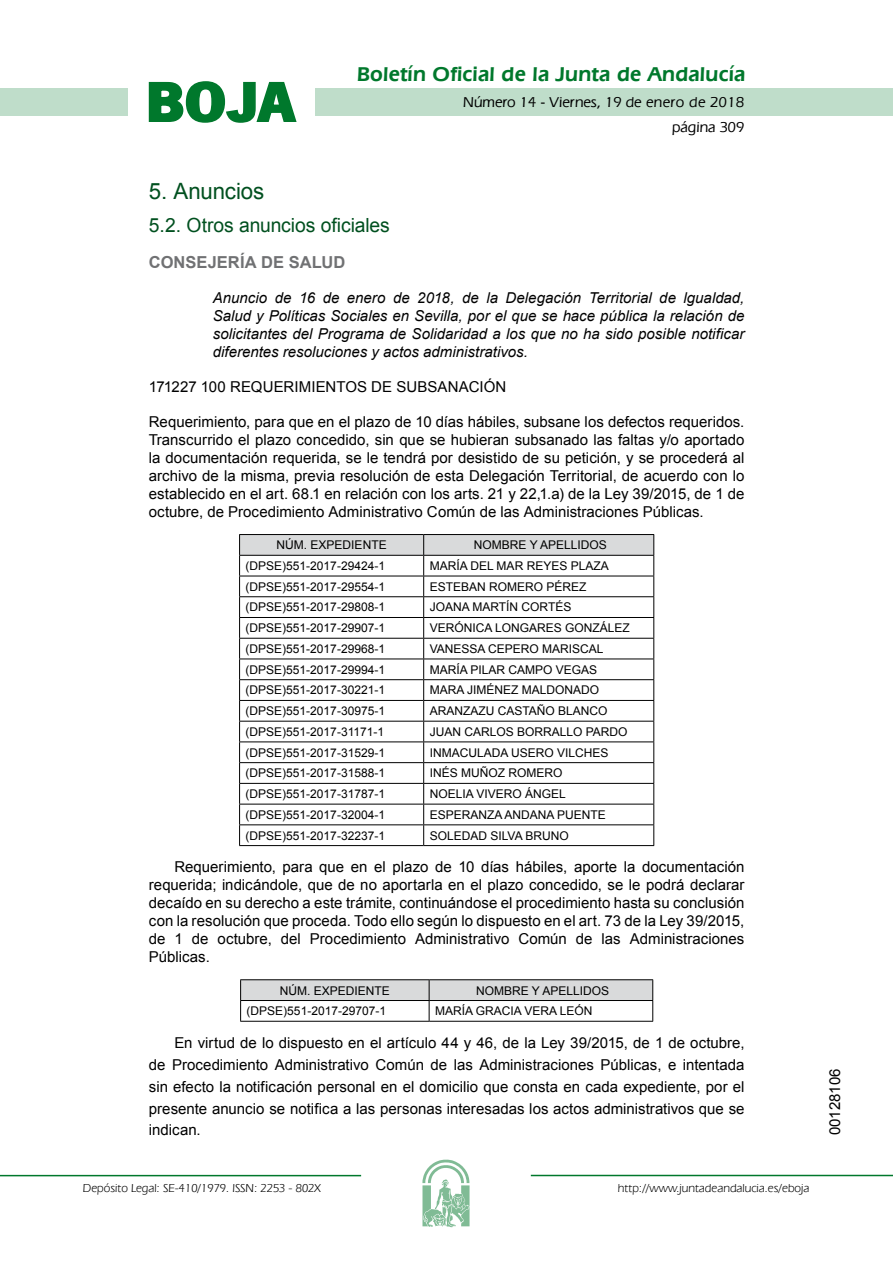
<style>
.page{position:relative;width:893px;height:1263px;background:#fff}
.page>*{position:absolute;margin:0;border:0;box-sizing:border-box;transform-origin:0 0}
.t1{font:700 57.75px "News Got T";color:#00782c;scale:1.14 1}
.t2{font:22.5px "Arial";letter-spacing:-.005em;color:#00501f}
.t3{font:600 21px "Eras IT Cby BT";letter-spacing:.01em;color:#00782c}
.t4{font:19.5px "Arial";letter-spacing:-.005em;color:#00501f}
.t5{font:700 16.5px "Arial";letter-spacing:.005em;color:#707173}
.t6{font:15px/18px "Arial";color:#000;text-align:justify}
.t7{font:italic 15px/18px "Arial";color:#000;text-align:justify}
.t8{font:500 15px/24.5px "Eras IT Cby BT";color:#000;text-align:right}
.t9{font:12px "Arial";color:#000}
.t10{font:12px "Eras IT Cby BT";color:#000}
</style>
<div class="page">
<div style="left:315px;top:88px;width:577px;height:28px;background:#bfddca"></div>
<div style="left:0;top:88px;width:128px;height:28px;background:#bfddca"></div>
<hr style="left:0;top:1175px;width:361px;height:1px;background:#00782c">
<svg style="left:422px;top:1159px;width:47px;height:68px"></svg>
<hr style="left:531px;top:1175px;width:361px;height:1px;background:#00782c">
<svg style="left:148px;top:81px;width:149px;height:42px"></svg>
<hr style="left:239px;top:534px;width:184px;height:1px;background:#000">
<hr style="left:423px;top:534px;width:231px;height:1px;background:#000">
<svg style="left:239px;top:535px;width:415px;height:310px"></svg>
<hr style="left:239px;top:845px;width:184px;height:1px;background:#000">
<hr style="left:423px;top:845px;width:231px;height:1px;background:#000">
<hr style="left:240px;top:979px;width:189px;height:1px;background:#000">
<hr style="left:429px;top:979px;width:224px;height:1px;background:#000">
<svg style="left:240px;top:980px;width:413px;height:41px"></svg>
<hr style="left:240px;top:1021px;width:189px;height:1px;background:#000">
<hr style="left:429px;top:1021px;width:224px;height:1px;background:#000">
<h1 class="t1" style="left:145px;top:68px;width:133px">BOJA</h1>
<h3 class="t3" style="left:357px;top:62px;width:390px">Boletín Oficial de la Junta de Andalucía</h3>
<p class="t8" style="left:463px;top:90px;width:283px">Número 14 - Viernes, 19 de enero de 2018 página 309</p>
<h2 class="t2" style="left:149px;top:177px;width:117px">5. Anuncios</h2>
<h3 class="t4" style="left:149px;top:212px;width:242px">5.2. Otros anuncios oficiales</h3>
<p class="t5" style="left:149px;top:251px;width:198px">CONSEJERÍA DE SALUD</p>
<p class="t7" style="left:213px;top:289px;width:533px">Anuncio de 16 de enero de 2018, de la Delegación Territorial de lgualdad, Salud y Políticas Sociales en Sevilla, por el que se hace pública la relación de solicitantes del Programa de Solidaridad a los que no ha sido posible notificar diferentes resoluciones y actos administrativos.</p>
<p class="t6" style="left:149px;top:378px;width:359px">171227 100 REQUERIMIENTOS DE SUBSANACIÓN</p>
<p class="t6" style="left:149px;top:413px;width:597px">Requerimiento, para que en el plazo de 10 días hábiles, subsane los defectos requeridos.<br>Transcurrido el plazo concedido, sin que se hubieran subsanado las faltas y/o aportado la documentación requerida, se le tendrá por desistido de su petición, y se procederá al archivo de la misma, previa resolución de esta Delegación Territorial, de acuerdo con lo establecido en el art. 68.1 en relación con los arts. 21 y 22,1.a) de la Ley 39/2015, de 1 de octubre, de Procedimiento Administrativo Común de las Administraciones Públicas.</p>
<p class="t9" style="left:276px;top:537px;width:112px">NÚM. EXPEDIENTE</p>
<p class="t9" style="left:474px;top:537px;width:134px">NOMBRE Y APELLIDOS</p>
<p class="t9" style="left:245px;top:558px;width:141px">(DPSE)551-2017-29424-1</p>
<p class="t9" style="left:429px;top:558px;width:180px">MARÍA DEL MAR REYES PLAZA</p>
<p class="t9" style="left:245px;top:579px;width:141px">(DPSE)551-2017-29554-1</p>
<p class="t9" style="left:429px;top:579px;width:158px">ESTEBAN ROMERO PÉREZ</p>
<p class="t9" style="left:245px;top:599px;width:141px">(DPSE)551-2017-29808-1</p>
<p class="t9" style="left:429px;top:599px;width:143px">JOANA MARTÍN CORTÉS</p>
<p class="t9" style="left:245px;top:620px;width:141px">(DPSE)551-2017-29907-1</p>
<p class="t9" style="left:429px;top:620px;width:202px">VERÓNICA LONGARES GONZÁLEZ</p>
<p class="t9" style="left:245px;top:641px;width:141px">(DPSE)551-2017-29968-1</p>
<p class="t9" style="left:429px;top:641px;width:175px">VANESSA CEPERO MARISCAL</p>
<p class="t9" style="left:245px;top:662px;width:141px">(DPSE)551-2017-29994-1</p>
<p class="t9" style="left:429px;top:662px;width:169px">MARÍA PILAR CAMPO VEGAS</p>
<p class="t9" style="left:245px;top:682px;width:141px">(DPSE)551-2017-30221-1</p>
<p class="t9" style="left:429px;top:682px;width:171px">MARA JIMÉNEZ MALDONADO</p>
<p class="t9" style="left:245px;top:703px;width:141px">(DPSE)551-2017-30975-1</p>
<p class="t9" style="left:429px;top:703px;width:179px">ARANZAZU CASTAÑO BLANCO</p>
<p class="t9" style="left:245px;top:724px;width:140px">(DPSE)551-2017-31171-1</p>
<p class="t9" style="left:429px;top:724px;width:199px">JUAN CARLOS BORRALLO PARDO</p>
<p class="t9" style="left:245px;top:745px;width:141px">(DPSE)551-2017-31529-1</p>
<p class="t9" style="left:429px;top:745px;width:180px">INMACULADA USERO VILCHES</p>
<p class="t9" style="left:245px;top:765px;width:141px">(DPSE)551-2017-31588-1</p>
<p class="t9" style="left:429px;top:765px;width:134px">INÉS MUÑOZ ROMERO</p>
<p class="t9" style="left:245px;top:786px;width:141px">(DPSE)551-2017-31787-1</p>
<p class="t9" style="left:429px;top:786px;width:138px">NOELIA VIVERO ÁNGEL</p>
<p class="t9" style="left:245px;top:807px;width:141px">(DPSE)551-2017-32004-1</p>
<p class="t9" style="left:429px;top:807px;width:178px">ESPERANZA ANDANA PUENTE</p>
<p class="t9" style="left:245px;top:828px;width:141px">(DPSE)551-2017-32237-1</p>
<p class="t9" style="left:429px;top:828px;width:140px">SOLEDAD SILVA BRUNO</p>
<p class="t6" style="left:149px;top:858px;width:597px;text-indent:26px">Requerimiento, para que en el plazo de 10 días hábiles, aporte la documentación requerida; indicándole, que de no aportarla en el plazo concedido, se le podrá declarar decaído en su derecho a este trámite, continuándose el procedimiento hasta su conclusión con la resolución que proceda. Todo ello según lo dispuesto en el art. 73 de la Ley 39/2015, de 1 de octubre, del Procedimiento Administrativo Común de las Administraciones Públicas.</p>
<p class="t9" style="left:280px;top:982px;width:112px">NÚM. EXPEDIENTE</p>
<p class="t9" style="left:476px;top:982px;width:134px">NOMBRE Y APELLIDOS</p>
<p class="t9" style="left:246px;top:1003px;width:141px">(DPSE)551-2017-29707-1</p>
<p class="t9" style="left:435px;top:1003px;width:159px">MARÍA GRACIA VERA LEÓN</p>
<p class="t6" style="left:149px;top:1032px;width:597px;line-height:21.9px;text-indent:26px">En virtud de lo dispuesto en el artículo 44 y 46, de la Ley 39/2015, de 1 de octubre, de Procedimiento Administrativo Común de las Administraciones Públicas, e intentada sin efecto la notificación personal en el domicilio que consta en cada expediente, por el presente anuncio se notifica a las personas interesadas los actos administrativos que se indican.</p>
<p class="t10" style="left:83px;top:1181px;width:239px">Depósito Legal: SE-410/1979. ISSN: 2253 - 802X</p>
<p class="t10" style="left:618px;top:1181px;width:193px">http://www.juntadeandalucia.es/eboja</p>
<p class="t6" style="left:826px;top:1135px;width:68px;rotate:-90deg">00128106</p>
</div>
